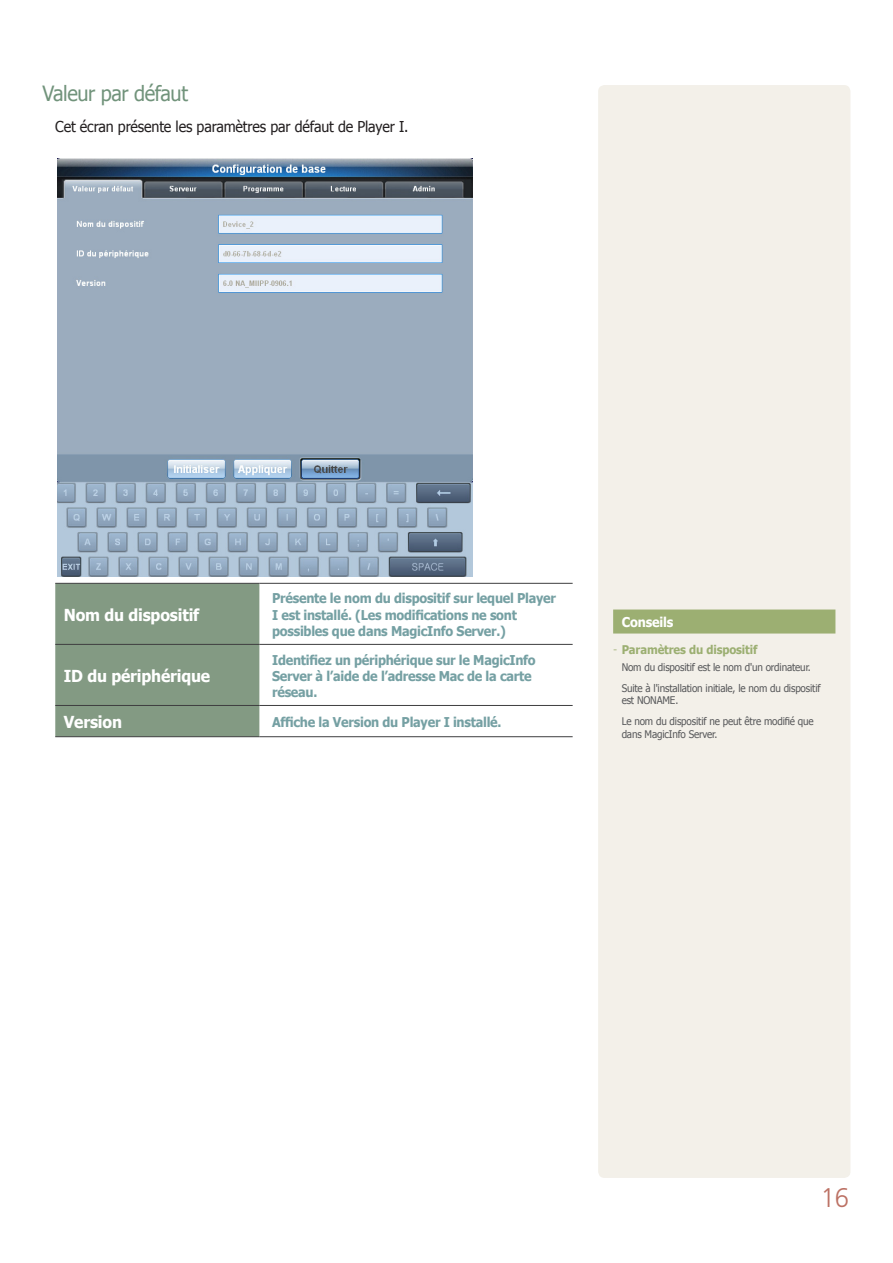
<style>
.page{position:relative;width:893px;height:1263px;background:#fff}
.page>*{position:absolute;margin:0;border:0;box-sizing:border-box;transform-origin:0 0}
.t1{font:300 27px "Frutiger";color:#bc7164;scale:.95 1}
.t2{font:21px "Tahoma";letter-spacing:-.02em;color:#71937b;scale:.95 1}
.t3{font:700 16.5px "Tahoma";letter-spacing:-.01em;color:#fff;scale:.95 1}
.t4{font:15px "Tahoma";letter-spacing:-.01em;color:#231f20;scale:.95 1}
.t5{font:700 13.5px/16.2px "Tahoma";letter-spacing:-.02em;color:#75a0a3;scale:.94 1}
.t6{font:700 13.5px "Tahoma";letter-spacing:-.01em;color:#fff;scale:.94 1}
.t7{font:700 12px "Tahoma";letter-spacing:-.01em;color:#9caf72;scale:.94 1}
.t8{font:10.5px/21.1px "Tahoma";letter-spacing:-.015em;color:#57585a;scale:.94 1}
.s1{font-family:"Nanum Gothic";font-weight:400}
</style>
<div class="page">
<img style="left:57px;top:159px;width:415px;height:418px">
<div style="left:55px;top:584px;width:204px;height:152px;background:#839a83"></div>
<hr style="left:55px;top:583px;width:204px;height:1px;background:#3e3e3f">
<hr style="left:259px;top:583px;width:314px;height:1px;background:#3e3e3f">
<hr style="left:55px;top:644px;width:204px;height:1px;background:#3e3e3f">
<hr style="left:259px;top:644px;width:314px;height:1px;background:#3e3e3f">
<hr style="left:55px;top:705px;width:204px;height:1px;background:#3e3e3f">
<hr style="left:55px;top:736px;width:204px;height:1px;background:#3e3e3f">
<hr style="left:259px;top:705px;width:314px;height:1px;background:#3e3e3f">
<hr style="left:259px;top:736px;width:314px;height:1px;background:#3e3e3f">
<div style="left:598px;top:85px;width:252px;height:1093px;background:#f3f0e9;border-radius:6px"></div>
<div style="left:613px;top:609px;width:222px;height:24px;background:#9caf72"></div>
<h2 class="t2" style="left:43px;top:79px;width:155px">Valeur par défaut</h2>
<p class="t4" style="left:55px;top:116px;width:373px">Cet écran présente les paramètres par défaut de Player I.</p>
<p class="t3" style="left:64px;top:603px;width:144px">Nom du dispositif</p>
<p class="t3" style="left:64px;top:664px;width:156px">ID du périphérique</p>
<p class="t5" style="left:272px;top:590px;width:304px">Présente le nom du dispositif sur lequel Player<br>I est installé. (Les modifications ne sont possibles que dans MagicInfo Server.)</p>
<p class="t5" style="left:272px;top:651px;width:282px">Identifiez un périphérique sur le MagicInfo<br>Server à l’aide de l’adresse Mac de la carte réseau.</p>
<p class="t3" style="left:64px;top:711px;width:63px">Version</p>
<p class="t5" style="left:272px;top:713px;width:246px">Affiche la Version du Player I installé.</p>
<p class="t6" style="left:622px;top:612px;width:57px">Conseils</p>
<p class="t7" style="left:613px;top:641px;width:155px"><span class="s1">-</span> Paramètres du dispositif</p>
<p class="t8" style="left:622px;top:656px;width:213px">Nom du dispositif est le nom d'un ordinateur.<br>Suite à l'installation initiale, le nom du dispositif</p>
<p class="t8" style="left:622px;top:689px;width:206px">est NONAME.<br>Le nom du dispositif ne peut être modifié que</p>
<p class="t8" style="left:622px;top:723px;width:103px">dans MagicInfo Server.</p>
<h1 class="t1" style="left:821px;top:1182px;width:31px">16</h1>
</div>
